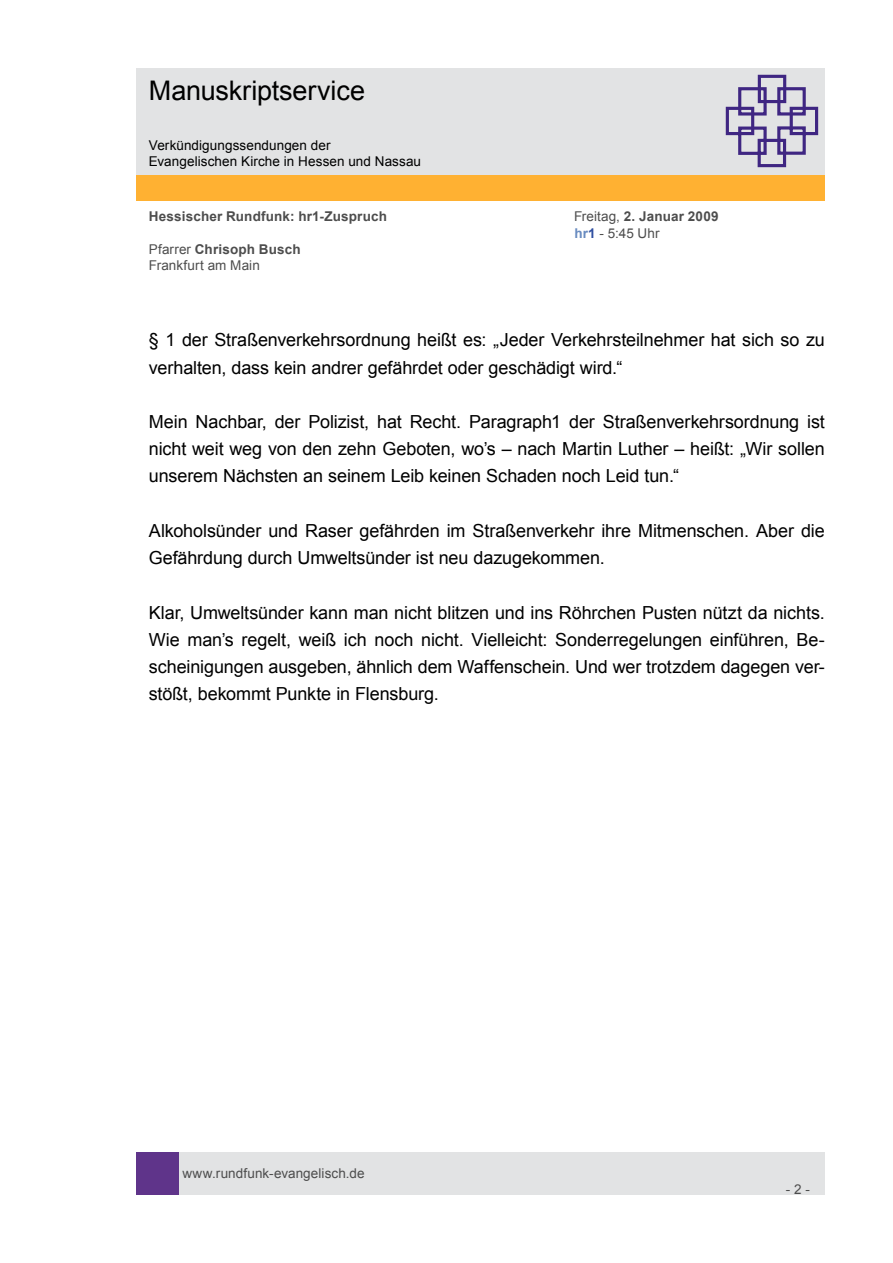
<style>
.page{position:relative;width:893px;height:1263px;background:#fff}
.page>*{position:absolute;margin:0;border:0;box-sizing:border-box;transform-origin:0 0}
.t1{font:27px "Arial";letter-spacing:-.005em;color:#000}
.t2{font:18px/27.2px "Arial";letter-spacing:-.005em;color:#000}
.t3{font:13.5px/16.2px "Arial";letter-spacing:.005em;color:#4d4d4d}
.t4{font:13.5px/16.2px "Arial";letter-spacing:.005em;color:#000}
.t5{font:700 13.5px "Arial";letter-spacing:.015em;color:#4d4d4d}
.s1{font-weight:700}
.s2{font-weight:700;color:#688bc0}
.s3{font-weight:700;color:#2f4fa1}
</style>
<div class="page">
<div style="left:179px;top:1152px;width:646px;height:43px;background:#e2e3e4"></div>
<div style="left:136px;top:1152px;width:43px;height:43px;background:#5f348a"></div>
<div style="left:136px;top:175px;width:689px;height:26px;background:#ffb132"></div>
<div style="left:136px;top:68px;width:689px;height:106px;background:#e2e3e4"></div>
<svg style="left:725px;top:74px;width:94px;height:94px"></svg>
<h1 class="t1" style="left:149px;top:73px;width:218px">Manuskriptservice</h1>
<p class="t4" style="left:149px;top:137px;width:274px">Verkündigungssendungen der<br>Evangelischen Kirche in Hessen und Nassau</p>
<p class="t5" style="left:149px;top:208px;width:240px">Hessischer Rundfunk: hr1-Zuspruch</p>
<p class="t3" style="left:574px;top:209px;width:146px">Freitag, <span class="s1">2. Januar 2009 </span><span class="s2">hr</span><span class="s3">1</span> - 5:45 Uhr</p>
<p class="t3" style="left:149px;top:241px;width:153px">Pfarrer <span class="s1">Chrisoph Busch<br></span>Frankfurt am Main</p>
<p class="t2" style="left:149px;top:327px;width:678px">§ 1 der Straßenverkehrsordnung heißt es: „Jeder Verkehrsteilnehmer hat sich so zu verhalten, dass kein andrer gefährdet oder geschädigt wird.“</p>
<p class="t2" style="left:149px;top:408px;width:678px;text-align:justify">Mein Nachbar, der Polizist, hat Recht. Paragraph1 der Straßenverkehrsordnung ist nicht weit weg von den zehn Geboten, wo’s – nach Martin Luther – heißt: „Wir sollen unserem Nächsten an seinem Leib keinen Schaden noch Leid tun.“</p>
<p class="t2" style="left:149px;top:517px;width:677px">Alkoholsünder und Raser gefährden im Straßenverkehr ihre Mitmenschen. Aber die<br>Gefährdung durch Umweltsünder ist neu dazugekommen.</p>
<p class="t2" style="left:149px;top:599px;width:678px;text-align:justify">Klar, Umweltsünder kann man nicht blitzen und ins Röhrchen Pusten nützt da nichts.<br>Wie man’s regelt, weiß ich noch nicht. Vielleicht: Sonderregelungen einführen, Be&shy;scheinigungen ausgeben, ähnlich dem Waffenschein. Und wer trotzdem dagegen ver&shy;stößt, bekommt Punkte in Flensburg.</p>
<p class="t3" style="left:182px;top:1165px;width:184px">www.rundfunk-evangelisch.de</p>
<p class="t3" style="left:786px;top:1181px;width:26px">- 2 -</p>
</div>
